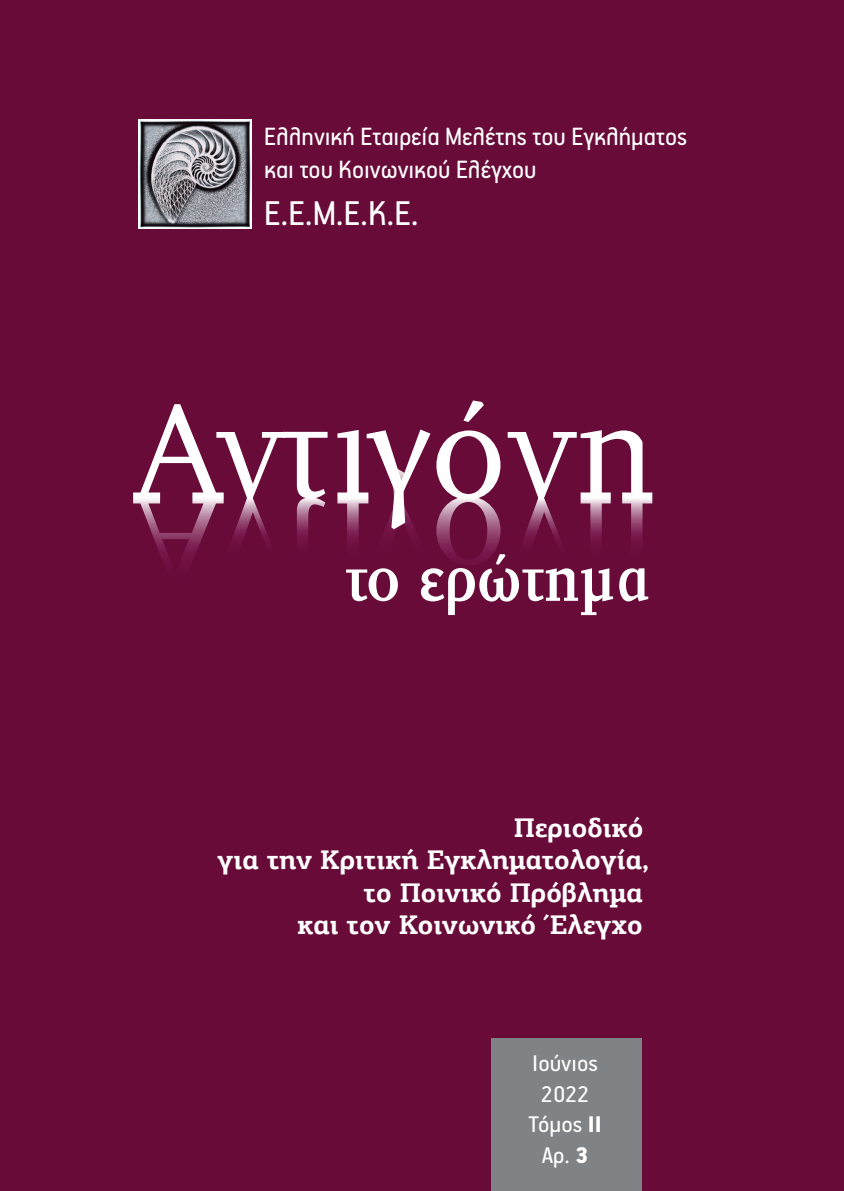
<style>
.page{position:relative;width:844px;height:1191px;background:#fff}
.page>*{position:absolute;margin:0;border:0;box-sizing:border-box;transform-origin:0 0}
.t1{font:137.55px "PF Diplomat";letter-spacing:-.005em;color:#fff}
.t2{font:700 65.1px "PF Diplomat";color:#fff;scale:.88 1}
.t3{font:38.5px "PF Handbook Pro";color:#fff;scale:.96 1}
.t4{font:28px/33.6px "PF Handbook Pro";color:#fff;scale:.96 1}
.t5{font:700 26.95px/32.4px "PF Agora Slab Pro";color:#fff;text-align:right}
.t6{font:25.38px/30.4px "PF Handbook Pro";color:#fff;text-align:center}
.s1{font-weight:900}
</style>
<div class="page">
<div style="left:0;top:0;width:843px;height:1191px;background:#680b39"></div>
<svg style="left:133px;top:497px;width:193px;height:62px"></svg>
<svg style="left:337px;top:467px;width:78px;height:76px"></svg>
<svg style="left:436px;top:496px;width:64px;height:65px"></svg>
<svg style="left:523px;top:498px;width:129px;height:45px"></svg>
<div style="left:490px;top:1039px;width:151px;height:152px;background:#808385"></div>
<img style="left:139px;top:119px;width:112px;height:110px">
<svg style="left:142px;top:122px;width:107px;height:104px;background:#808086"></svg>
<p class="t4" style="left:264px;top:118px;width:442px">Ελληνική Εταιρεία Μελέτης του Εγκλήµατος και του Κοινωνικού Ελέγχου</p>
<h3 class="t3" style="left:264px;top:189px;width:162px">Ε.Ε.Μ.Ε.Κ.Ε.</h3>
<h1 class="t1" style="left:131px;top:380px;width:524px">Αντιγόνη</h1>
<h2 class="t2" style="left:345px;top:543px;width:347px">το ερώτηµα</h2>
<p class="t5" style="left:217px;top:811px;width:433px">Περιοδικό<br>για την Κριτική Εγκληµατολογία, το Ποινικό Πρόβληµα<br>και τον Κοινωνικό Έλεγχο</p>
<p class="t6" style="left:528px;top:1047px;width:75px">Ιούνιος<br>2022<br>Τόµος <span class="s1">II<br></span>Αρ. <span class="s1">3</span></p>
</div>
